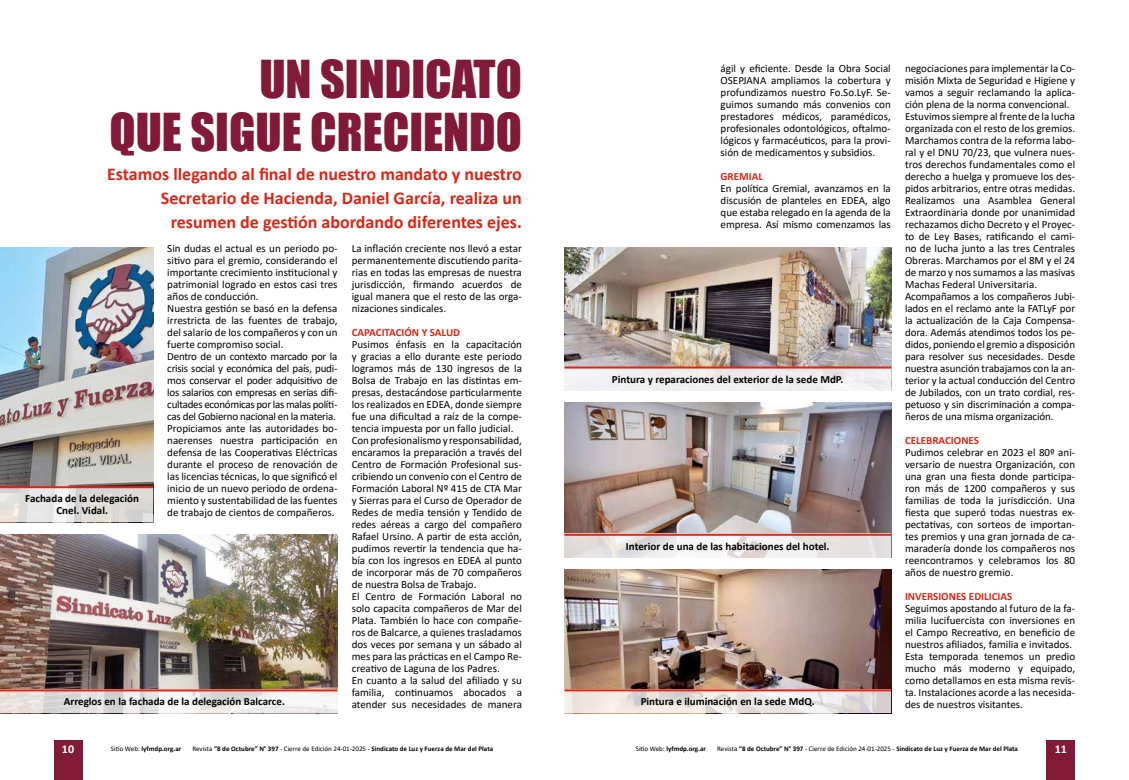
<style>
.page{position:relative;width:1129px;height:780px;background:#fff}
.page>*{position:absolute;margin:0;border:0;box-sizing:border-box;transform-origin:0 0}
.t1{font:48px/53px "Impact";color:#801a36;text-align:right}
.t2{font:700 18px/24px "Calibri";color:#de2414;text-align:right}
.t3{font:700 12px "Calibri";color:#fff}
.t4{font:11px/12px "Calibri";letter-spacing:-.005em;color:#000;text-align:justify}
.t5{font:700 11px/12px "Calibri";color:#000;text-align:center}
.t6{font:700 11px "Calibri";color:#de2414}
.t7{font:700 7px "Calibri";color:#000}
.s1{font-weight:400}
</style>
<div class="page">
<div style="left:54px;top:740px;width:28px;height:40px;background:#801a36"></div>
<div style="left:1046px;top:740px;width:28px;height:40px;background:#801a36"></div>
<img style="left:0;top:534px;width:337px;height:155px">
<img style="left:564px;top:402px;width:326px;height:131px">
<img style="left:564px;top:570px;width:326px;height:119px">
<img style="left:0;top:247px;width:153px;height:239px">
<svg style="left:0;top:691px;width:337px;height:22px"></svg>
<hr style="left:0;top:689px;width:337px;height:2px;background:#de2414">
<svg style="left:0;top:488px;width:153px;height:34px;background:#e1dedc"></svg>
<hr style="left:0;top:486px;width:153px;height:2px;background:#de2414">
<img style="left:564px;top:247px;width:326px;height:119px">
<svg style="left:564px;top:368px;width:326px;height:22px;fill:#f0eef0"></svg>
<hr style="left:564px;top:366px;width:326px;height:2px;background:#de2414">
<svg style="left:564px;top:535px;width:326px;height:23px"></svg>
<hr style="left:564px;top:533px;width:326px;height:2px;background:#de2414">
<svg style="left:564px;top:691px;width:326px;height:22px;background:#e9e1de"></svg>
<hr style="left:564px;top:689px;width:326px;height:2px;background:#de2414">
<h1 class="t1" style="left:109px;top:52px;width:414px">UN SINDICATO<br>QUE SIGUE CRECIENDO</h1>
<h2 class="t2" style="left:107px;top:162px;width:416px">Estamos llegando al final de nuestro mandato y nuestro<br>Secretario de Hacienda, Daniel García, realiza un resumen de gestión abordando diferentes ejes.</h2>
<p class="t5" style="left:25px;top:492px;width:115px">Fachada de la delegación<br>Cnel. Vidal.</p>
<p class="t4" style="left:167px;top:242px;width:172px;text-align:left">Sin dudas el actual es un periodo po&shy;sitivo para el gremio, considerando el importante crecimiento institucional y patrimonial logrado en estos casi tres años de conducción.<br>Nuestra gestión se basó en la defensa irrestricta de las fuentes de trabajo, del salario de los compañeros y con un fuerte compromiso social.<br>Dentro de un contexto marcado por la crisis social y económica del país, pudi&shy;mos conservar el poder adquisitivo de los salarios con empresas en serias difi&shy;cultades económicas por las malas políti&shy;cas del Gobierno nacional en la materia.<br>Propiciamos ante las autoridades bo&shy;naerenses nuestra participación en defensa de las Cooperativas Eléctricas durante el proceso de renovación de las licencias técnicas, lo que significó el inicio de un nuevo periodo de ordena&shy;miento y sustentabilidad de las fuentes de trabajo de cientos de compañeros.</p>
<p class="t5" style="left:64px;top:695px;width:223px">Arreglos en la fachada de la delegación Balcarce.</p>
<p class="t4" style="left:351px;top:242px;width:172px">La inflación creciente nos llevó a estar permanentemente discutiendo parita&shy;rias en todas las empresas de nuestra jurisdicción, firmando acuerdos de igual manera que el resto de las orga&shy;nizaciones sindicales.</p>
<p class="t6" style="left:351px;top:325px;width:110px">CAPACITACIÓN Y SALUD</p>
<p class="t4" style="left:351px;top:338px;width:172px;text-align:left">Pusimos énfasis en la capacitación y gracias a ello durante este periodo logramos más de 130 ingresos de la Bolsa de Trabajo en las distintas em&shy;presas, destacándose particularmente los realizados en EDEA, donde siempre fue una dificultad a raíz de la compe&shy;tencia impuesta por un fallo judicial.<br>Con profesionalismo y responsabilidad, encaramos la preparación a través del Centro de Formación Profesional sus&shy;cribiendo un convenio con el Centro de Formación Laboral Nº 415 de CTA Mar y Sierras para el Curso de Operador de Redes de media tensión y Tendido de redes aéreas a cargo del compañero Rafael Ursino. A partir de esta acción, pudimos revertir la tendencia que ha&shy;bía con los ingresos en EDEA al punto de incorporar más de 70 compañeros de nuestra Bolsa de Trabajo.<br>El Centro de Formación Laboral no solo capacita compañeros de Mar del Plata. También lo hace con compañe&shy;ros de Balcarce, a quienes trasladamos dos veces por semana y un sábado al mes para las prácticas en el Campo Re&shy;creativo de Laguna de los Padres.<br>En cuanto a la salud del afiliado y su familia, continuamos abocados a atender sus necesidades de manera</p>
<p class="t3" style="left:62px;top:740px;width:14px">10</p>
<p class="t7" style="left:111px;top:743px;width:72px"><span class="s1">Sitio Web:</span> lyfmdp.org.ar</p>
<p class="t7" style="left:192px;top:743px;width:302px"><span class="s1">Revista</span> “8 de Octubre” N° 397 <span class="s1">- Cierre de Edición 24-01-2025 -</span> Sindicato de Luz y Fuerza de Mar del Plata</p>
<p class="t4" style="left:720px;top:62px;width:172px">ágil y eficiente. Desde la Obra Social OSEPJANA ampliamos la cobertura y profundizamos nuestro Fo.So.LyF. Se&shy;guimos sumando más convenios con prestadores médicos, paramédicos, profesionales odontológicos, oftalmo&shy;lógicos y farmacéuticos, para la provi&shy;sión de medicamentos y subsidios.</p>
<p class="t6" style="left:720px;top:169px;width:44px">GREMIAL</p>
<p class="t4" style="left:720px;top:182px;width:172px">En política Gremial, avanzamos en la discusión de planteles en EDEA, algo que estaba relegado en la agenda de la empresa. Así mismo comenzamos las</p>
<p class="t5" style="left:611px;top:373px;width:233px">Pintura y reparaciones del exterior de la sede MdP.</p>
<p class="t5" style="left:625px;top:540px;width:205px">Interior de una de las habitaciones del hotel.</p>
<p class="t5" style="left:640px;top:695px;width:176px">Pintura e iluminación en la sede MdQ.</p>
<p class="t4" style="left:904px;top:62px;width:172px;text-align:left">negociaciones para implementar la Co&shy;misión Mixta de Seguridad e Higiene y vamos a seguir reclamando la aplica&shy;ción plena de la norma convencional.<br>Estuvimos siempre al frente de la lucha organizada con el resto de los gremios.<br>Marchamos contra de la reforma labo&shy;ral y el DNU 70/23, que vulnera nues&shy;tros derechos fundamentales como el derecho a huelga y promueve los des&shy;pidos arbitrarios, entre otras medidas.<br>Realizamos una Asamblea General Extraordinaria donde por unanimidad rechazamos dicho Decreto y el Proyec&shy;to de Ley Bases, ratificando el cami&shy;no de lucha junto a las tres Centrales Obreras. Marchamos por el 8M y el 24 de marzo y nos sumamos a las masivas Machas Federal Universitaria.<br>Acompañamos a los compañeros Jubi&shy;lados en el reclamo ante la FATLyF por la actualización de la Caja Compensa&shy;dora. Además atendimos todos los pe&shy;didos, poniendo el gremio a disposición para resolver sus necesidades. Desde nuestra asunción trabajamos con la an&shy;terior y la actual conducción del Centro de Jubilados, con un trato cordial, res&shy;petuoso y sin discriminación a compa&shy;ñeros de una misma organización.</p>
<p class="t6" style="left:904px;top:433px;width:76px">CELEBRACIONES</p>
<p class="t4" style="left:904px;top:446px;width:172px">Pudimos celebrar en 2023 el 80º ani&shy;versario de nuestra Organización, con una gran una fiesta donde participa&shy;ron más de 1200 compañeros y sus familias de toda la jurisdicción. Una fiesta que superó todas nuestras ex&shy;pectativas, con sorteos de importan&shy;tes premios y una gran jornada de ca&shy;maradería donde los compañeros nos reencontramos y celebramos los 80 años de nuestro gremio.</p>
<p class="t6" style="left:904px;top:589px;width:109px">INVERSIONES EDILICIAS</p>
<p class="t4" style="left:904px;top:602px;width:172px;text-align:left">Seguimos apostando al futuro de la fa&shy;milia lucifuercista con inversiones en el Campo Recreativo, en beneficio de nuestros afiliados, familia e invitados.<br>Esta temporada tenemos un predio mucho más moderno y equipado, como detallamos en esta misma revis&shy;ta. Instalaciones acorde a las necesida&shy;des de nuestros visitantes.</p>
<p class="t7" style="left:635px;top:743px;width:72px"><span class="s1">Sitio Web:</span> lyfmdp.org.ar</p>
<p class="t7" style="left:717px;top:743px;width:302px"><span class="s1">Revista</span> “8 de Octubre” N° 397 <span class="s1">- Cierre de Edición 24-01-2025 -</span> Sindicato de Luz y Fuerza de Mar del Plata</p>
<p class="t3" style="left:1054px;top:740px;width:14px">11</p>
</div>
